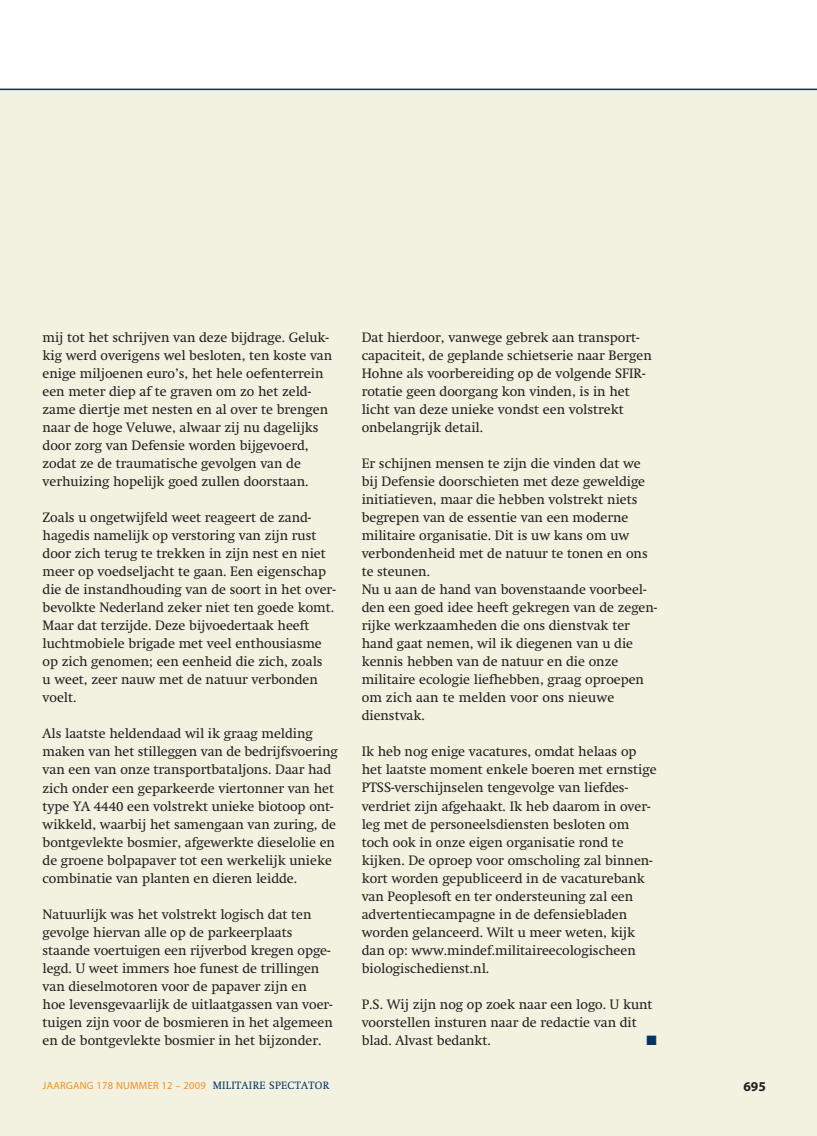
<style>
.page{position:relative;width:817px;height:1136px;background:#fff}
.page>*{position:absolute;margin:0;border:0;box-sizing:border-box;transform-origin:0 0}
.t1{font:13.5px/18px "Swift";color:#231f20}
.t2{font:700 13.5px "Myriad Pro";color:#231f20}
.t3{font:13.5px "Zapf Dingbats";color:#003562}
.t4{font:10.5px "Myriad Pro";letter-spacing:.025em;color:#f68f1e}
.s1{font-family:"Swift";color:#003562}
</style>
<div class="page">
<div style="left:0;top:89px;width:816px;height:1046px;background:#f3f1e0"></div>
<hr style="left:0;top:89px;width:816px;height:1px;background:#003562">
<p class="t1" style="left:43px;top:330px;width:291px">mij tot het schrijven van deze bijdrage. Geluk&shy;kig werd overigens wel besloten, ten koste van enige miljoenen euro’s, het hele oefenterrein een meter diep af te graven om zo het zeld&shy;zame diertje met nesten en al over te brengen naar de hoge Veluwe, alwaar zij nu dagelijks door zorg van Defensie worden bijgevoerd, zodat ze de traumatische gevolgen van de verhuizing hopelijk goed zullen doorstaan.</p>
<p class="t1" style="left:43px;top:510px;width:294px">Zoals u ongetwijfeld weet reageert de zand&shy;hagedis namelijk op verstoring van zijn rust door zich terug te trekken in zijn nest en niet meer op voedseljacht te gaan. Een eigenschap die de instandhouding van de soort in het over&shy;bevolkte Nederland zeker niet ten goede komt.<br>Maar dat terzijde. Deze bijvoedertaak heeft luchtmobiele brigade met veel enthousiasme op zich genomen; een eenheid die zich, zoals<br>u weet, zeer nauw met de natuur verbonden voelt.</p>
<p class="t1" style="left:43px;top:726px;width:296px">Als laatste heldendaad wil ik graag melding maken van het stilleggen van de bedrijfsvoering van een van onze transportbataljons. Daar had zich onder een geparkeerde viertonner van het type YA 4440 een volstrekt unieke biotoop ont&shy;wikkeld, waarbij het samengaan van zuring, de bontgevlekte bosmier, afgewerkte dieselolie en de groene bolpapaver tot een werkelijk unieke combinatie van planten en dieren leidde.</p>
<p class="t1" style="left:43px;top:906px;width:292px">Natuurlijk was het volstrekt logisch dat ten gevolge hiervan alle op de parkeerplaats staande voertuigen een rijverbod kregen opge&shy;legd. U weet immers hoe funest de trillingen van dieselmotoren voor de papaver zijn en hoe levensgevaarlijk de uitlaatgassen van voer&shy;tuigen zijn voor de bosmieren in het algemeen en de bontgevlekte bosmier in het bijzonder.</p>
<p class="t1" style="left:361px;top:330px;width:291px">Dat hierdoor, vanwege gebrek aan transport&shy;capaciteit, de geplande schietserie naar Bergen Hohne als voorbereiding op de volgende SFIR&shy;rotatie geen doorgang kon vinden, is in het licht van deze unieke vondst een volstrekt onbelangrijk detail.</p>
<p class="t1" style="left:361px;top:456px;width:297px">Er schijnen mensen te zijn die vinden dat we bij Defensie doorschieten met deze geweldige initiatieven, maar die hebben volstrekt niets begrepen van de essentie van een moderne militaire organisatie. Dit is uw kans om uw verbondenheid met de natuur te tonen en ons te steunen.<br>Nu u aan de hand van bovenstaande voorbeel&shy;den een goed idee heeft gekregen van de zegen&shy;rijke werkzaamheden die ons dienstvak ter hand gaat nemen, wil ik diegenen van u die kennis hebben van de natuur en die onze militaire ecologie liefhebben, graag oproepen om zich aan te melden voor ons nieuwe dienstvak.</p>
<p class="t1" style="left:361px;top:744px;width:296px">Ik heb nog enige vacatures, omdat helaas op het laatste moment enkele boeren met ernstige PTSS-verschijnselen tengevolge van liefdes&shy;verdriet zijn afgehaakt. Ik heb daarom in over&shy;leg met de personeelsdiensten besloten om toch ook in onze eigen organisatie rond te kijken. De oproep voor omscholing zal binnen&shy;kort worden gepubliceerd in de vacaturebank van Peoplesoft en ter ondersteuning zal een advertentiecampagne in de defensiebladen worden gelanceerd. Wilt u meer weten, kijk dan op: www.mindef.militaireecologischeen biologischedienst.nl.</p>
<p class="t1" style="left:361px;top:996px;width:292px">P.S. Wij zijn nog op zoek naar een logo. U kunt voorstellen insturen naar de redactie van dit blad. Alvast bedankt.</p>
<p class="t3" style="left:646px;top:1031px;width:12px">■</p>
<p class="t4" style="left:43px;top:1080px;width:288px">JAARGANG 178 NUMMER 12 – 2009 <span class="s1">MILITAIRE SPECTATOR</span></p>
<p class="t2" style="left:743px;top:1081px;width:24px">695</p>
</div>
